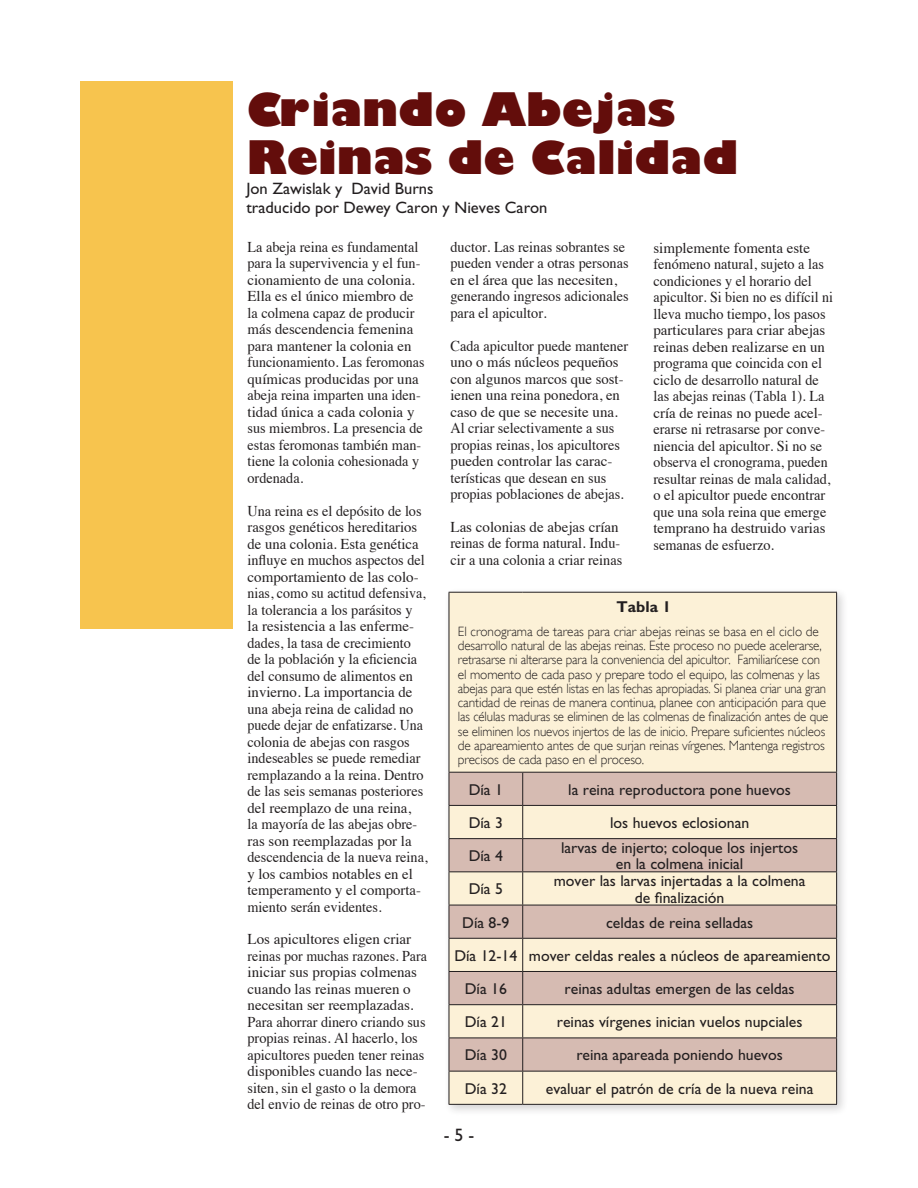
<style>
.page{position:relative;width:918px;height:1188px;background:#fff}
.page>*{position:absolute;margin:0;border:0;box-sizing:border-box;transform-origin:0 0}
.t1{font:800 45px/48px "Gill Sans";color:#630d0b}
.t2{font:18px "Gill Sans";color:#231f20}
.t3{font:16.5px/19.8px "Gill Sans";color:#231f20}
.t4{font:15.75px/16.5px "Gill Sans";color:#231f20;text-align:center}
.t5{font:700 15.75px "Gill Sans";color:#231f20}
.t6{font:15px/16.5px "Times";color:#231f20;scale:.95 1}
.t7{font:15px/16.5px "Times";color:#231f20}
.t8{font:300 13.5px/14.2px "Gill Sans";letter-spacing:-.01em;color:#231f20}
</style>
<div class="page">
<div style="left:80px;top:81px;width:153px;height:548px;background:#f7c44e"></div>
<div style="left:444px;top:587px;width:405px;height:530px;background:#231f20;opacity:.2"></div>
<div style="left:450px;top:593px;width:386px;height:511px;background:#fcf1d7"></div>
<svg style="left:450px;top:773px;width:386px;height:298px;background:#e5d1c1"></svg>
<hr style="left:449px;top:592px;width:74px;height:1px;background:#231f20">
<hr style="left:449px;top:593px;width:1px;height:179px;background:#231f20">
<hr style="left:523px;top:592px;width:314px;height:1px;background:#231f20">
<hr style="left:836px;top:593px;width:1px;height:179px;background:#231f20">
<hr style="left:449px;top:772px;width:74px;height:1px;background:#231f20">
<hr style="left:449px;top:773px;width:1px;height:32px;background:#231f20">
<hr style="left:523px;top:772px;width:314px;height:1px;background:#231f20">
<hr style="left:522px;top:773px;width:1px;height:32px;background:#231f20">
<hr style="left:836px;top:773px;width:1px;height:32px;background:#231f20">
<hr style="left:449px;top:805px;width:74px;height:1px;background:#231f20">
<hr style="left:449px;top:806px;width:1px;height:32px;background:#231f20">
<hr style="left:523px;top:805px;width:314px;height:1px;background:#231f20">
<hr style="left:522px;top:806px;width:1px;height:32px;background:#231f20">
<hr style="left:836px;top:806px;width:1px;height:32px;background:#231f20">
<hr style="left:449px;top:838px;width:74px;height:1px;background:#231f20">
<hr style="left:449px;top:839px;width:1px;height:32px;background:#231f20">
<hr style="left:523px;top:838px;width:314px;height:1px;background:#231f20">
<hr style="left:522px;top:839px;width:1px;height:32px;background:#231f20">
<hr style="left:836px;top:839px;width:1px;height:32px;background:#231f20">
<hr style="left:449px;top:871px;width:74px;height:1px;background:#231f20">
<hr style="left:449px;top:872px;width:1px;height:33px;background:#231f20">
<hr style="left:523px;top:871px;width:314px;height:1px;background:#231f20">
<hr style="left:522px;top:872px;width:1px;height:33px;background:#231f20">
<hr style="left:836px;top:872px;width:1px;height:33px;background:#231f20">
<hr style="left:449px;top:905px;width:74px;height:1px;background:#231f20">
<hr style="left:449px;top:905px;width:1px;height:33px;background:#231f20">
<hr style="left:523px;top:905px;width:314px;height:1px;background:#231f20">
<hr style="left:522px;top:905px;width:1px;height:33px;background:#231f20">
<hr style="left:836px;top:905px;width:1px;height:33px;background:#231f20">
<hr style="left:449px;top:938px;width:74px;height:1px;background:#231f20">
<hr style="left:449px;top:939px;width:1px;height:32px;background:#231f20">
<hr style="left:523px;top:938px;width:314px;height:1px;background:#231f20">
<hr style="left:522px;top:939px;width:1px;height:32px;background:#231f20">
<hr style="left:836px;top:939px;width:1px;height:32px;background:#231f20">
<hr style="left:449px;top:971px;width:74px;height:1px;background:#231f20">
<hr style="left:449px;top:972px;width:1px;height:32px;background:#231f20">
<hr style="left:523px;top:971px;width:314px;height:1px;background:#231f20">
<hr style="left:522px;top:972px;width:1px;height:32px;background:#231f20">
<hr style="left:836px;top:972px;width:1px;height:32px;background:#231f20">
<hr style="left:449px;top:1004px;width:74px;height:1px;background:#231f20">
<hr style="left:449px;top:1005px;width:1px;height:33px;background:#231f20">
<hr style="left:523px;top:1004px;width:314px;height:1px;background:#231f20">
<hr style="left:522px;top:1005px;width:1px;height:33px;background:#231f20">
<hr style="left:836px;top:1005px;width:1px;height:33px;background:#231f20">
<hr style="left:449px;top:1038px;width:74px;height:1px;background:#231f20">
<hr style="left:449px;top:1038px;width:1px;height:33px;background:#231f20">
<hr style="left:523px;top:1038px;width:314px;height:1px;background:#231f20">
<hr style="left:522px;top:1038px;width:1px;height:33px;background:#231f20">
<hr style="left:836px;top:1038px;width:1px;height:33px;background:#231f20">
<hr style="left:449px;top:1071px;width:74px;height:1px;background:#231f20">
<hr style="left:449px;top:1072px;width:1px;height:32px;background:#231f20">
<hr style="left:523px;top:1071px;width:314px;height:1px;background:#231f20">
<hr style="left:522px;top:1072px;width:1px;height:32px;background:#231f20">
<hr style="left:836px;top:1072px;width:1px;height:32px;background:#231f20">
<hr style="left:449px;top:1104px;width:74px;height:1px;background:#231f20">
<hr style="left:523px;top:1104px;width:314px;height:1px;background:#231f20">
<h1 class="t1" style="left:246px;top:85px;width:494px">Criando Abejas<br>Reinas de Calidad</h1>
<h1 class="t3" style="left:246px;top:178px;width:303px">Jon Zawislak y David Burns<br>traducido por Dewey Caron y Nieves Caron</h1>
<p class="t6" style="left:248px;top:237px;width:188px">La abeja reina es fundamental para la supervivencia y el fun&shy;cionamiento de una colonia.<br>Ella es el único miembro de la colmena capaz de producir más descendencia femenina para mantener la colonia en funcionamiento. Las feromonas químicas producidas por una abeja reina imparten una iden&shy;tidad única a cada colonia y sus miembros. La presencia de estas feromonas también man&shy;tiene la colonia cohesionada y ordenada.</p>
<p class="t6" style="left:248px;top:501px;width:191px">Una reina es el depósito de los rasgos genéticos hereditarios de una colonia. Esta genética influye en muchos aspectos del comportamiento de las colo&shy;nias, como su actitud defensiva, la tolerancia a los parásitos y<br>la resistencia a las enferme&shy;dades, la tasa de crecimiento de la población y la eficiencia del consumo de alimentos en invierno. La importancia de una abeja reina de calidad no puede dejar de enfatizarse. Una colonia de abejas con rasgos indeseables se puede remediar remplazando a la reina. Dentro de las seis semanas posteriores del reemplazo de una reina,<br>la mayoría de las abejas obre&shy;ras son reemplazadas por la descendencia de la nueva reina, y los cambios notables en el temperamento y el comporta&shy;miento serán evidentes.</p>
<p class="t7" style="left:248px;top:930px;width:181px">Los apicultores eligen criar reinas por muchas razones. Para iniciar sus propias colmenas cuando las reinas mueren o necesitan ser reemplazadas.<br>Para ahorrar dinero criando sus propias reinas. Al hacerlo, los apicultores pueden tener reinas disponibles cuando las nece&shy;siten, sin el gasto o la demora del envio de reinas de otro pro-</p>
<p class="t6" style="left:451px;top:237px;width:189px">ductor. Las reinas sobrantes se pueden vender a otras personas en el área que las necesiten, generando ingresos adicionales para el apicultor.</p>
<p class="t6" style="left:451px;top:336px;width:189px">Cada apicultor puede mantener uno o más núcleos pequeños con algunos marcos que sost&shy;ienen una reina ponedora, en caso de que se necesite una.<br>Al criar selectivamente a sus propias reinas, los apicultores pueden controlar las carac&shy;terísticas que desean en sus propias poblaciones de abejas.</p>
<p class="t7" style="left:451px;top:517px;width:173px">Las colonias de abejas crían reinas de forma natural. Indu&shy;cir a una colonia a criar reinas</p>
<p class="t7" style="left:653px;top:238px;width:181px">simplemente fomenta este fenómeno natural, sujeto a las condiciones y el horario del apicultor. Si bien no es difícil ni lleva mucho tiempo, los pasos particulares para criar abejas reinas deben realizarse en un programa que coincida con el ciclo de desarrollo natural de las abejas reinas (Tabla 1). La cría de reinas no puede acel&shy;erarse ni retrasarse por conve&shy;niencia del apicultor. Si no se observa el cronograma, pueden resultar reinas de mala calidad, o el apicultor puede encontrar que una sola reina que emerge temprano ha destruido varias semanas de esfuerzo.</p>
<p class="t5" style="left:617px;top:597px;width:56px">Tabla 1</p>
<p class="t8" style="left:458px;top:624px;width:372px">El cronograma de tareas para criar abejas reinas se basa en el ciclo de desarrollo natural de las abejas reinas. Este proceso no puede acelerarse, retrasarse ni alterarse para la conveniencia del apicultor. Familiarícese con el momento de cada paso y prepare todo el equipo, las colmenas y las abejas para que estén listas en las fechas apropiadas. Si planea criar una gran cantidad de reinas de manera continua, planee con anticipación para que las células maduras se eliminen de las colmenas de finalización antes de que se eliminen los nuevos injertos de las de inicio. Prepare suficientes núcleos de apareamiento antes de que surjan reinas vírgenes. Mantenga registros precisos de cada paso en el proceso.</p>
<p class="t4" style="left:469px;top:781px;width:36px">Día 1</p>
<p class="t4" style="left:568px;top:781px;width:224px">la reina reproductora pone huevos</p>
<p class="t4" style="left:469px;top:814px;width:36px">Día 3</p>
<p class="t4" style="left:610px;top:814px;width:141px">los huevos eclosionan</p>
<p class="t4" style="left:469px;top:848px;width:36px">Día 4</p>
<p class="t4" style="left:561px;top:839px;width:239px">larvas de injerto; coloque los injertos en la colmena inicial</p>
<p class="t4" style="left:469px;top:881px;width:36px">Día 5</p>
<p class="t4" style="left:554px;top:873px;width:253px">mover las larvas injertadas a la colmena de finalización</p>
<p class="t4" style="left:462px;top:914px;width:49px">Día 8-9</p>
<p class="t4" style="left:606px;top:914px;width:149px">celdas de reina selladas</p>
<p class="t4" style="left:454px;top:947px;width:378px">Día 12-14 mover celdas reales a núcleos de apareamiento</p>
<p class="t4" style="left:465px;top:981px;width:44px">Día 16</p>
<p class="t4" style="left:565px;top:981px;width:232px">reinas adultas emergen de las celdas</p>
<p class="t4" style="left:465px;top:1014px;width:44px">Día 21</p>
<p class="t4" style="left:557px;top:1014px;width:247px">reinas vírgenes inician vuelos nupciales</p>
<p class="t4" style="left:465px;top:1047px;width:44px">Día 30</p>
<p class="t4" style="left:576px;top:1047px;width:208px">reina apareada poniendo huevos</p>
<p class="t4" style="left:465px;top:1080px;width:44px">Día 32</p>
<p class="t4" style="left:546px;top:1080px;width:269px">evaluar el patrón de cría de la nueva reina</p>
<p class="t2" style="left:444px;top:1124px;width:32px">- 5 -</p>
</div>
